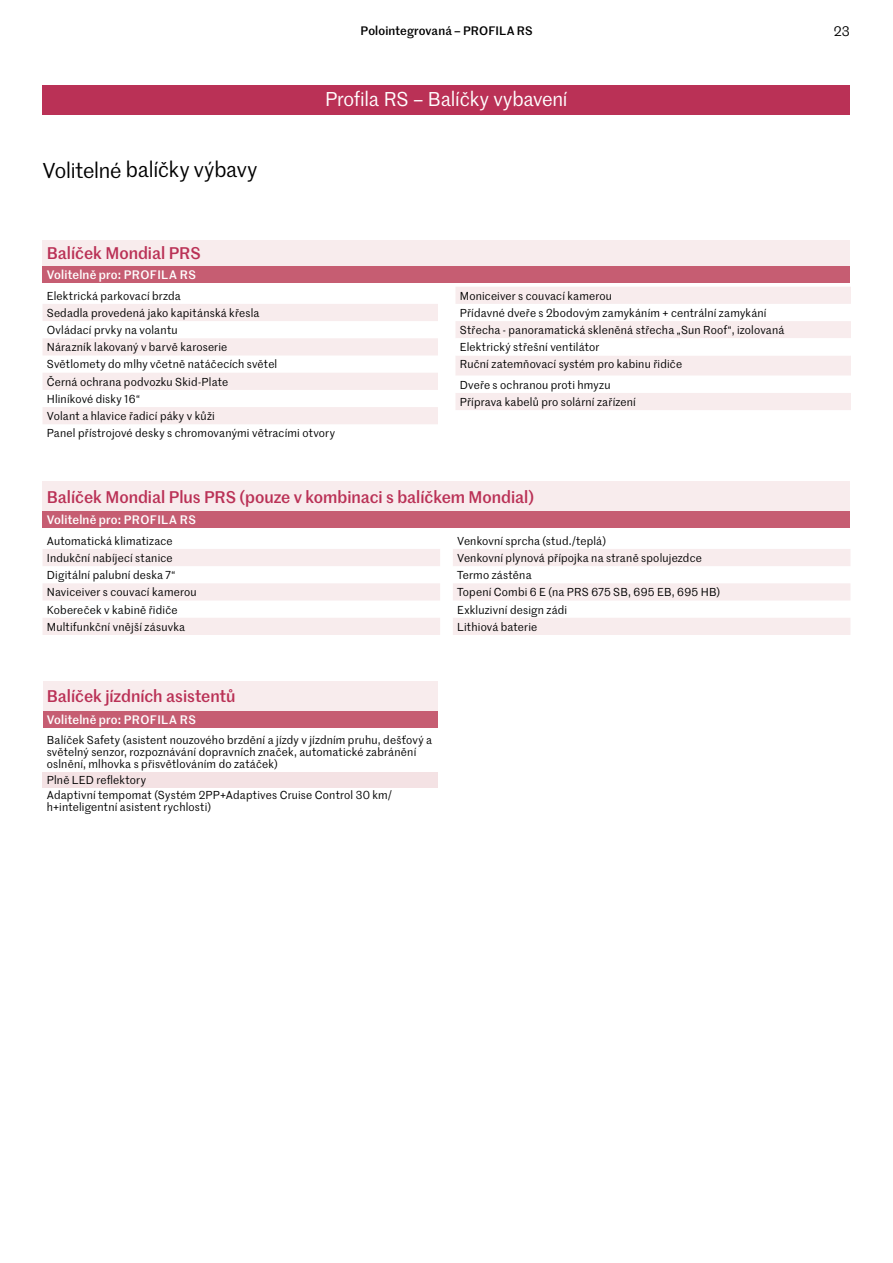
<style>
.page{position:relative;width:893px;height:1263px;background:#fff}
.page>*{position:absolute;margin:0;border:0;box-sizing:border-box;transform-origin:0 0}
.t1{font:21px "Marr Sans";letter-spacing:-.015em;color:#000}
.t2{font:19.5px "Marr Sans";letter-spacing:-.01em;color:#fff}
.t3{font:500 16.5px "Marr Sans";letter-spacing:-.005em;color:#ba3156}
.t4{font:13.5px "Marr Sans";color:#000}
.t5{font:500 12px "Marr Sans";letter-spacing:.02em;color:#fff}
.t6{font:500 12px "Marr Sans";letter-spacing:.01em;color:#000}
.t7{font:11.25px/17.2px "Marr Sans";letter-spacing:.015em;color:#000}
</style>
<div class="page">
<svg style="left:43px;top:304px;width:395px;height:120px;fill:#f8eced"></svg>
<div style="left:43px;top:240px;width:807px;height:26px;background:#f8eced"></div>
<div style="left:43px;top:266px;width:807px;height:16px;background:#c65d72"></div>
<svg style="left:43px;top:549px;width:397px;height:86px"></svg>
<div style="left:456px;top:287px;width:395px;height:123px;background:#f8eced"></div>
<svg style="left:456px;top:304px;width:395px;height:89px"></svg>
<svg style="left:453px;top:549px;width:397px;height:86px"></svg>
<div style="left:43px;top:481px;width:807px;height:30px;background:#f8eced"></div>
<div style="left:43px;top:511px;width:807px;height:17px;background:#c65d72"></div>
<div style="left:43px;top:85px;width:807px;height:30px;background:#ba3156"></div>
<div style="left:43px;top:681px;width:394px;height:30px;background:#f8eced"></div>
<div style="left:43px;top:711px;width:394px;height:16px;background:#c65d72"></div>
<svg style="left:43px;top:787px;width:395px;height:1px"></svg>
<div style="left:43px;top:772px;width:395px;height:15px;background:#f4e2e4"></div>
<p class="t6" style="left:361px;top:22px;width:173px">Polointegrovaná – PROFILA RS</p>
<p class="t4" style="left:834px;top:22px;width:17px">23</p>
<h1 class="t1" style="left:43px;top:155px;width:216px">Volitelné balíčky výbavy</h1>
<h3 class="t3" style="left:47px;top:241px;width:155px">Balíček Mondial PRS</h3>
<p class="t5" style="left:47px;top:265px;width:151px">Volitelně pro: PROFILA RS</p>
<h2 class="t2" style="left:325px;top:85px;width:244px">Profila RS – Balíčky vybavení</h2>
<p class="t7" style="left:47px;top:286px;width:290px">Elektrická parkovací brzda<br>Sedadla provedená jako kapitánská křesla<br>Ovládací prvky na volantu<br>Nárazník lakovaný v barvě karoserie<br>Světlomety do mlhy včetně natáčecích světel<br>Černá ochrana podvozku Skid-Plate<br>Hliníkové disky 16“<br>Volant a hlavice řadicí páky v kůži<br>Panel přístrojové desky s chromovanými větracími otvory</p>
<p class="t7" style="left:460px;top:286px;width:326px">Moniceiver s couvací kamerou<br>Přídavné dveře s 2bodovým zamykáním + centrální zamykání Střecha - panoramatická skleněná střecha „Sun Roof“, izolovaná Elektrický střešní ventilátor<br>Ruční zatemňovací systém pro kabinu řidiče</p>
<p class="t7" style="left:460px;top:375px;width:178px">Dveře s ochranou proti hmyzu<br>Příprava kabelů pro solární zařízení</p>
<h3 class="t3" style="left:47px;top:484px;width:489px">Balíček Mondial Plus PRS (pouze v kombinaci s balíčkem Mondial)</h3>
<p class="t5" style="left:47px;top:511px;width:151px">Volitelně pro: PROFILA RS</p>
<p class="t7" style="left:47px;top:532px;width:151px">Automatická klimatizace<br>Indukční nabíjecí stanice<br>Digitální palubní deska 7“<br>Naviceiver s couvací kamerou<br>Kobereček v kabině řidiče<br>Multifunkční vnější zásuvka</p>
<h3 class="t3" style="left:47px;top:684px;width:190px">Balíček jízdních asistentů</h3>
<p class="t5" style="left:47px;top:710px;width:151px">Volitelně pro: PROFILA RS</p>
<p class="t7" style="left:47px;top:734px;width:387px;line-height:12px">Balíček Safety (asistent nouzového brzdění a jízdy v jízdním pruhu, dešťový a světelný senzor, rozpoznávání dopravních značek, automatické zabránění oslnění, mlhovka s přisvětlováním do zatáček)</p>
<p class="t7" style="left:47px;top:772px;width:347px;line-height:15.5px">Plně LED reflektory<br>Adaptivní tempomat (Systém 2PP+Adaptives Cruise Control 30 km/</p>
<p class="t7" style="left:47px;top:798px;width:166px">h+inteligentní asistent rychlosti)</p>
<p class="t7" style="left:457px;top:532px;width:264px">Venkovní sprcha (stud./teplá)<br>Venkovní plynová přípojka na straně spolujezdce<br>Termo zástěna<br>Topení Combi 6 E (na PRS 675 SB, 695 EB, 695 HB)<br>Exkluzivní design zádi<br>Lithiová baterie</p>
</div>
